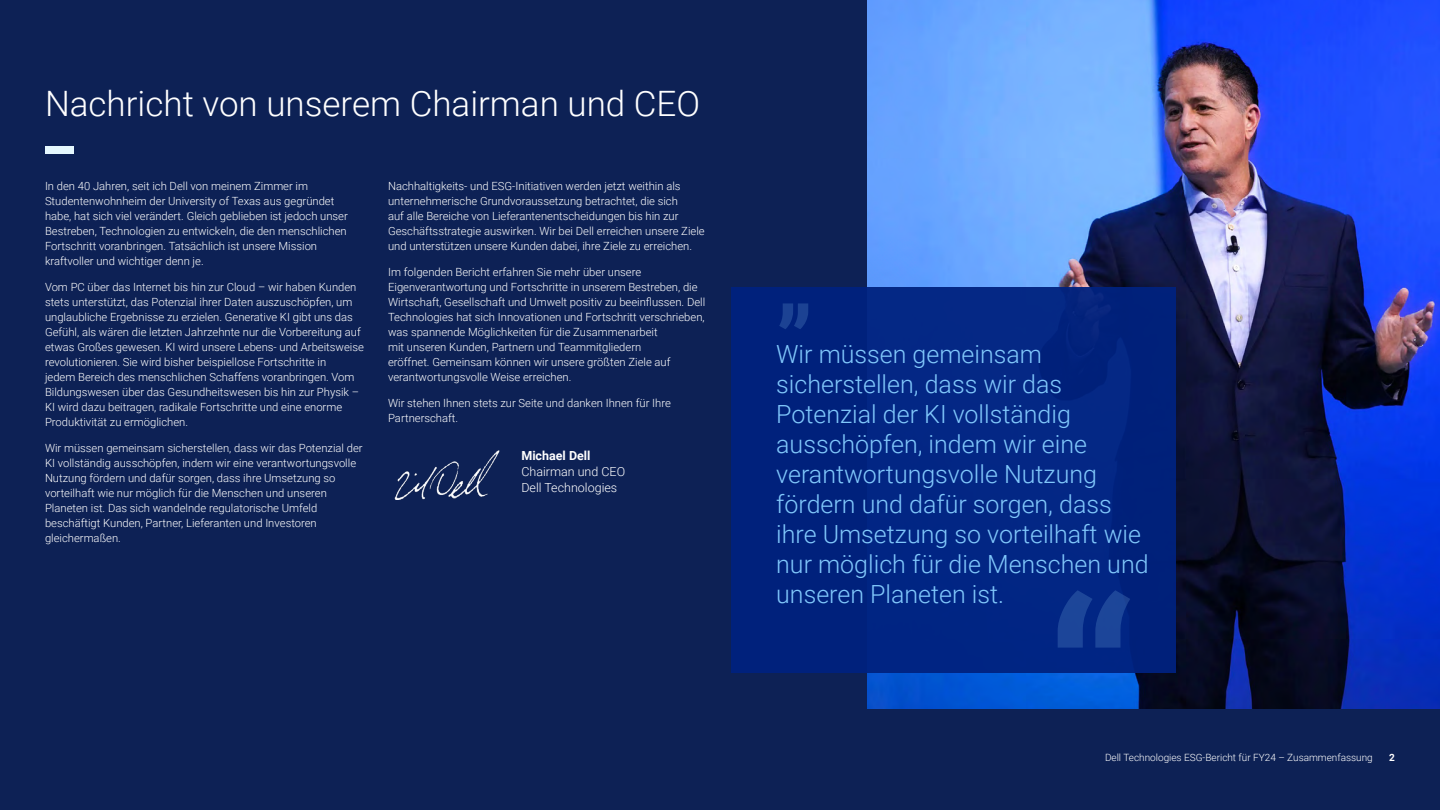
<style>
.page{position:relative;width:1440px;height:810px;background:#0d2155}
.page>*{position:absolute;margin:0;border:0;box-sizing:border-box;transform-origin:0 0}
.t1{font:700 225px "Roboto";color:#9fddff}
.t2{font:700 90px "Roboto";color:#9fddff}
.t3{font:300 35px "Roboto";color:#fff}
.t4{font:300 25px/30px "Roboto";color:#80c7fb}
.t5{font:300 12.5px/16.2px "Roboto";color:#fff}
.t6{font:700 12.5px "Roboto";color:#fff}
.t7{font:300 11.25px/15px "Roboto";color:#fff}
.t8{font:300 10px "Roboto";color:#fff}
.t9{font:700 10px "Roboto";color:#fff}
</style>
<div class="page">
<img style="left:867px;top:0;width:573px;height:709px">
<div style="left:45px;top:146px;width:28px;height:7px;background:#e5f8ff"></div>
<img style="left:394px;top:450px;width:106px;height:50px">
<div style="left:731px;top:288px;width:444px;height:385px;background:#00227f"></div>
<h3 class="t3" style="left:45px;top:79px;width:657px">Nachricht von unserem Chairman und CEO</h3>
<p class="t7" style="left:45px;top:178px;width:304px">In den 40 Jahren, seit ich Dell von meinem Zimmer im Studentenwohnheim der University of Texas aus gegründet habe, hat sich viel verändert. Gleich geblieben ist jedoch unser Bestreben, Technologien zu entwickeln, die den menschlichen Fortschritt voranbringen. Tatsächlich ist unsere Mission kraftvoller und wichtiger denn je.</p>
<p class="t7" style="left:45px;top:279px;width:320px">Vom PC über das Internet bis hin zur Cloud – wir haben Kunden stets unterstützt, das Potenzial ihrer Daten auszuschöpfen, um unglaubliche Ergebnisse zu erzielen. Generative KI gibt uns das Gefühl, als wären die letzten Jahrzehnte nur die Vorbereitung auf etwas Großes gewesen. KI wird unsere Lebens- und Arbeitsweise revolutionieren. Sie wird bisher beispiellose Fortschritte in<br>jedem Bereich des menschlichen Schaffens voranbringen. Vom Bildungswesen über das Gesundheitswesen bis hin zur Physik – KI wird dazu beitragen, radikale Fortschritte und eine enorme Produktivität zu ermöglichen.</p>
<p class="t7" style="left:45px;top:440px;width:319px">Wir müssen gemeinsam sicherstellen, dass wir das Potenzial der KI vollständig ausschöpfen, indem wir eine verantwortungsvolle Nutzung fördern und dafür sorgen, dass ihre Umsetzung so vorteilhaft wie nur möglich für die Menschen und unseren Planeten ist. Das sich wandelnde regulatorische Umfeld beschäftigt Kunden, Partner, Lieferanten und Investoren gleichermaßen.</p>
<p class="t6" style="left:521px;top:447px;width:71px">Michael Dell</p>
<p class="t7" style="left:388px;top:178px;width:318px">Nachhaltigkeits- und ESG-Initiativen werden jetzt weithin als unternehmerische Grundvoraussetzung betrachtet, die sich<br>auf alle Bereiche von Lieferantenentscheidungen bis hin zur Geschäftsstrategie auswirken. Wir bei Dell erreichen unsere Ziele und unterstützen unsere Kunden dabei, ihre Ziele zu erreichen.</p>
<p class="t7" style="left:388px;top:264px;width:319px">Im folgenden Bericht erfahren Sie mehr über unsere Eigenverantwortung und Fortschritte in unserem Bestreben, die Wirtschaft, Gesellschaft und Umwelt positiv zu beeinflussen. Dell Technologies hat sich Innovationen und Fortschritt verschrieben, was spannende Möglichkeiten für die Zusammenarbeit<br>mit unseren Kunden, Partnern und Teammitgliedern<br>eröffnet. Gemeinsam können wir unsere größten Ziele auf verantwortungsvolle Weise erreichen.</p>
<p class="t7" style="left:388px;top:395px;width:284px">Wir stehen Ihnen stets zur Seite und danken Ihnen für Ihre<br>Partnerschaft.</p>
<p class="t5" style="left:521px;top:463px;width:105px">Chairman und CEO<br>Dell Technologies</p>
<h2 class="t2" style="left:776px;top:220px;width:38px">„</h2>
<p class="t4" style="left:776px;top:338px;width:374px">Wir müssen gemeinsam sicherstellen, dass wir das<br>Potenzial der KI vollständig ausschöpfen, indem wir eine verantwortungsvolle Nutzung fördern und dafür sorgen, dass ihre Umsetzung so vorteilhaft wie nur möglich für die Menschen und unseren Planeten ist.</p>
<h1 class="t1" style="left:1045px;top:525px;width:93px">“</h1>
<p class="t8" style="left:1105px;top:751px;width:269px">Dell Technologies ESG-Bericht für FY24 – Zusammenfassung</p>
<p class="t9" style="left:1389px;top:751px;width:7px">2</p>
</div>
